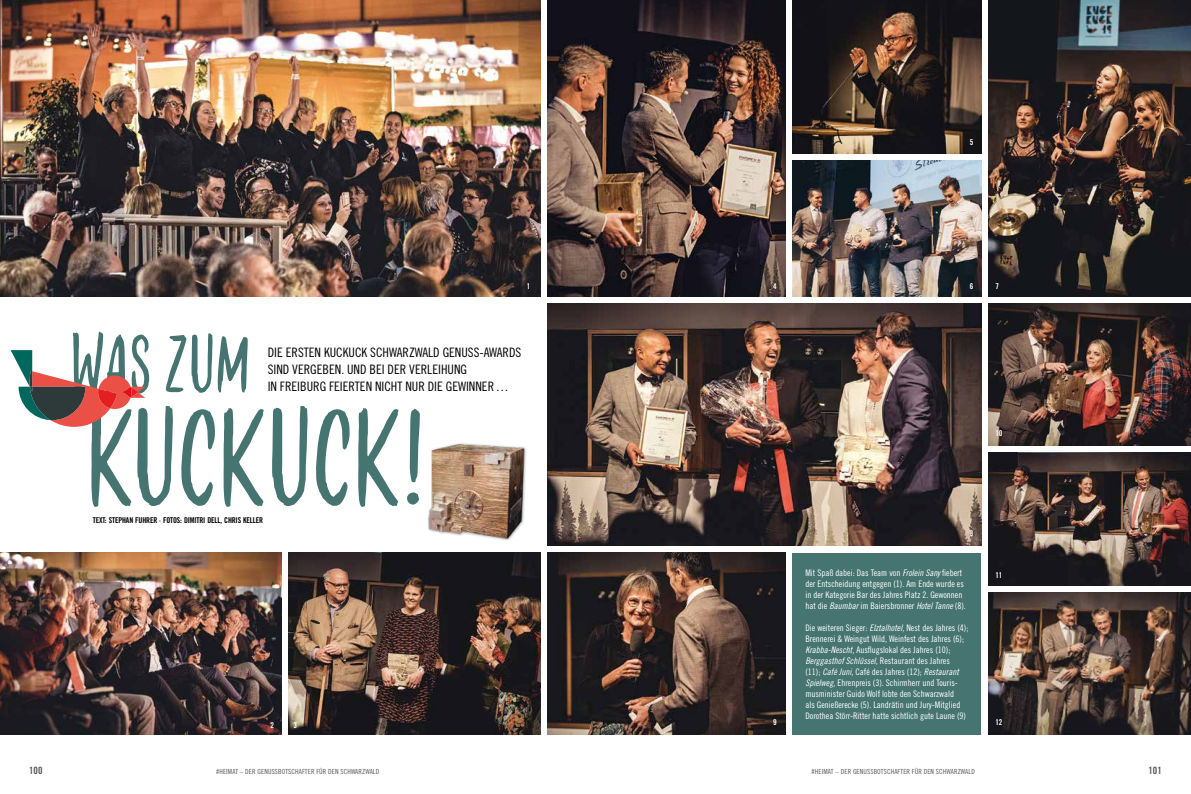
<style>
.page{position:relative;width:1191px;height:794px;background:#fff}
.page>*{position:absolute;margin:0;border:0;box-sizing:border-box;transform-origin:0 0}
.t1{font:127.6px "Blooms Hand";letter-spacing:-.02em;color:#457471}
.t2{font:75.7px "Blooms Hand";letter-spacing:-.025em;color:#457471}
.t3{font:13px/17px "Trade Gothic Cond Eighteen";color:#000}
.t4{font:10px "Trade Gothic Bold Cond Twenty";color:#575756}
.t5{font:9px/11px "Trade Gothic Cond Eighteen";color:#fff}
.t6{font:9px "Trade Gothic Cond Eighteen Obl";color:#fff}
.t7{font:8px "Trade Gothic Bold Cond Twenty";letter-spacing:-.02em;color:#000}
.t8{font:8px "Trade Gothic Bold Cond Twenty";color:#fff}
.t9{font:7px "Trade Gothic Cond Eighteen";letter-spacing:.02em;color:#575756}
.s1{font-family:"Trade Gothic Cond Eighteen Obl"}
.s2{font-family:"Trade Gothic Cond Eighteen"}
</style>
<div class="page">
<img style="left:428px;top:443px;width:98px;height:97px">
<img style="left:0;top:0;width:540px;height:296px">
<img style="left:0;top:553px;width:281px;height:181px">
<img style="left:288px;top:553px;width:252px;height:181px">
<img style="left:988px;top:0;width:203px;height:296px">
<img style="left:547px;top:553px;width:238px;height:181px">
<div style="left:792px;top:553px;width:189px;height:181px;background:#457471"></div>
<img style="left:792px;top:0;width:189px;height:153px">
<img style="left:792px;top:160px;width:189px;height:136px">
<img style="left:547px;top:303px;width:434px;height:243px">
<img style="left:988px;top:452px;width:203px;height:133px">
<img style="left:988px;top:592px;width:203px;height:142px">
<img style="left:547px;top:0;width:238px;height:296px">
<img style="left:988px;top:303px;width:203px;height:142px">
<div style="left:968px;top:528px;width:8px;height:11px;background:#000;opacity:.75"></div>
<svg style="left:11px;top:350px;width:134px;height:77px"></svg>
<p class="t8" style="left:969px;top:137px;width:5px">5</p>
<p class="t8" style="left:527px;top:281px;width:5px">1</p>
<p class="t8" style="left:773px;top:281px;width:5px">4</p>
<h2 class="t2" style="left:70px;top:318px;width:184px">WAS ZUM</h2>
<h3 class="t3" style="left:268px;top:344px;width:255px">DIE ERSTEN KUCKUCK SCHWARZWALD GENUSS-AWARDS<br>SIND VERGEBEN. UND BEI DER VERLEIHUNG</h3>
<h3 class="t3" style="left:268px;top:378px;width:243px">IN FREIBURG FEIERTEN NICHT NUR DIE GEWINNER…</h3>
<h1 class="t1" style="left:86px;top:379px;width:340px">KUCKUCK!</h1>
<p class="t7" style="left:93px;top:515px;width:172px">TEXT: STEPHAN FUHRER · FOTOS: DIMITRI DELL, CHRIS KELLER</p>
<p class="t8" style="left:270px;top:720px;width:5px">2</p>
<p class="t8" style="left:293px;top:720px;width:5px">3</p>
<p class="t8" style="left:773px;top:717px;width:5px">9</p>
<p class="t8" style="left:969px;top:281px;width:5px">6</p>
<p class="t8" style="left:995px;top:281px;width:5px">7</p>
<p class="t8" style="left:995px;top:428px;width:9px">10</p>
<p class="t8" style="left:969px;top:528px;width:5px">8</p>
<p class="t5" style="left:805px;top:567px;width:162px">Mit Spaß dabei: Das Team von <span class="s1">Frolein Sany</span> fiebert der Entscheidung entgegen (1). Am Ende wurde es in der Kategorie Bar des Jahres Platz 2. Gewonnen hat die <span class="s1">Baumbar</span> im Baiersbronner <span class="s1">Hotel Tanne</span> (8).</p>
<p class="t5" style="left:805px;top:622px;width:164px">Die weiteren Sieger: <span class="s1">Elztalhotel,</span> Nest des Jahres (4);<br>Brennerei &amp; Weingut Wild, Weinfest des Jahres (6);<br><span class="s1">Krabba-Nescht,</span> Ausflugslokal des Jahres (10);</p>
<p class="t6" style="left:805px;top:655px;width:146px">Berggasthof Schlüssel, <span class="s2">Restaurant des Jahres</span></p>
<p class="t5" style="left:805px;top:666px;width:162px">(11); <span class="s1">Café Juni,</span> Café des Jahres (12); <span class="s1">Restaurant Spielweg,</span> Ehrenpreis (3). Schirmherr und Touris&shy;musminister Guido Wolf lobte den Schwarzwald<br>als Genießerecke (5). Landrätin und Jury-Mitglied Dorothea Störr-Ritter hatte sichtlich gute Laune (9)</p>
<p class="t8" style="left:995px;top:570px;width:9px">11</p>
<p class="t8" style="left:995px;top:717px;width:9px">12</p>
<p class="t4" style="left:29px;top:764px;width:15px">100</p>
<p class="t9" style="left:216px;top:767px;width:165px">#HEIMAT – DER GENUSSBOTSCHAFTER FÜR DEN SCHWARZWALD</p>
<p class="t9" style="left:811px;top:767px;width:165px">#HEIMAT – DER GENUSSBOTSCHAFTER FÜR DEN SCHWARZWALD</p>
<p class="t4" style="left:1148px;top:764px;width:15px">101</p>
</div>
